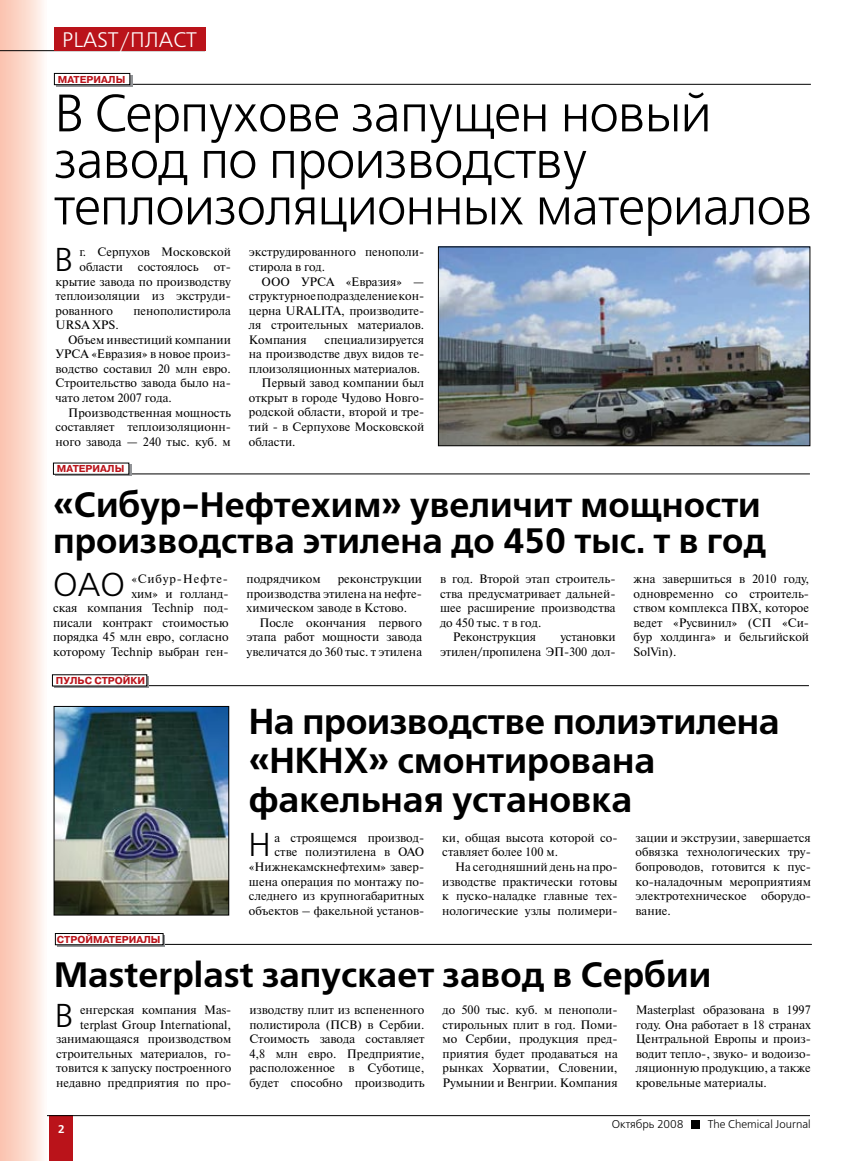
<style>
.page{position:relative;width:864px;height:1161px;background:#fff}
.page>*{position:absolute;margin:0;border:0;box-sizing:border-box;transform-origin:0 0}
.t1{font:52.5px/46.5px "Free Set C";letter-spacing:-.02em;color:#000}
.t2{font:700 36px/39px "Free Set C";color:#000}
.t3{font:700 35.25px/36px "Free Set C";color:#000}
.t4{font:33px "Free Set C";color:#000}
.t5{font:21px "Free Set C";color:#fff}
.t6{font:12.15px/14.5px "Newton C";color:#000;text-align:justify}
.t7{font:11.25px "Free Set C";color:#000}
.t8{font:700 11.25px "Free Set C";color:#fff}
.t9{font:700 10.05px "Pragmatica C";color:#ba131a}
</style>
<div class="page">
<div style="left:50px;top:1115px;width:23px;height:46px;background:#ba131a"></div>
<hr style="left:0;top:1115px;width:809px;height:1px;background:#000">
<div style="left:691px;top:1120px;width:8px;height:8px;background:#000"></div>
<hr style="left:53px;top:685px;width:755px;height:1px;background:#000">
<hr style="left:54px;top:473px;width:755px;height:1px;background:#000">
<svg style="left:54px;top:676px;width:94px;height:11px"></svg>
<svg style="left:55px;top:464px;width:77px;height:12px"></svg>
<div style="left:52px;top:675px;width:95px;height:11px;background:#fff"></div>
<div style="left:53px;top:463px;width:76px;height:11px;background:#fff"></div>
<div style="left:53px;top:463px;width:76px;height:12px;border:1px solid #000"></div>
<img style="left:0;top:0;width:46px;height:1161px">
<hr style="left:0;top:50px;width:205px;height:1px;background:#000">
<div style="left:54px;top:27px;width:151px;height:24px;background:#ba131a"></div>
<hr style="left:56px;top:944px;width:755px;height:1px;background:#000">
<svg style="left:57px;top:935px;width:107px;height:11px"></svg>
<div style="left:55px;top:933px;width:108px;height:12px;background:#fff"></div>
<div style="left:55px;top:933px;width:108px;height:12px;border:1px solid #000"></div>
<hr style="left:55px;top:84px;width:755px;height:1px;background:#000">
<svg style="left:56px;top:75px;width:77px;height:11px"></svg>
<div style="left:54px;top:73px;width:76px;height:12px;background:#fff"></div>
<div style="left:54px;top:73px;width:76px;height:12px;border:1px solid #000"></div>
<img style="left:440px;top:248px;width:368px;height:196px">
<div style="left:438px;top:246px;width:372px;height:200px;border:1px solid #000"></div>
<img style="left:56px;top:708px;width:171px;height:205px">
<div style="left:54px;top:706px;width:175px;height:209px;border:1px solid #000"></div>
<h3 class="t5" style="left:62px;top:29px;width:136px">PLAST/ПЛАСТ</h3>
<p class="t9" style="left:58px;top:74px;width:69px">МАТЕРИАЛЫ</p>
<h1 class="t1" style="left:54px;top:93px;width:760px">В Серпухове запущен новый завод по производству теплоизоляционных материалов</h1>
<h3 class="t4" style="left:54px;top:242px;width:21px">В</h3>
<p class="t6" style="left:79px;top:245px;width:153px">г. Серпухов Московской</p>
<p class="t6" style="left:79px;top:260px;width:153px">области состоялось от-</p>
<p class="t6" style="left:55px;top:274px;width:177px">крытие завода по производству</p>
<p class="t6" style="left:55px;top:289px;width:177px">теплоизоляции из экструди-</p>
<p class="t6" style="left:55px;top:303px;width:59px">рованного</p>
<p class="t6" style="left:133px;top:303px;width:99px">пенополистирола</p>
<p class="t6" style="left:55px;top:318px;width:65px">URSA XPS.</p>
<p class="t6" style="left:68px;top:332px;width:164px">Объем инвестиций компании</p>
<p class="t6" style="left:55px;top:347px;width:177px">УРСА «Евразия» в новое произ-</p>
<p class="t6" style="left:55px;top:361px;width:177px">водство составил 20 млн евро.</p>
<p class="t6" style="left:55px;top:376px;width:177px">Строительство завода было на-</p>
<p class="t6" style="left:55px;top:391px;width:118px">чато летом 2007 года.</p>
<p class="t6" style="left:68px;top:405px;width:164px">Производственная мощность</p>
<p class="t6" style="left:55px;top:420px;width:177px">составляет теплоизоляционн-</p>
<p class="t6" style="left:55px;top:434px;width:177px">ного завода — 240 тыс. куб. м</p>
<p class="t9" style="left:57px;top:463px;width:69px">МАТЕРИАЛЫ</p>
<p class="t6" style="left:249px;top:245px;width:177px">экструдированного пенополи&shy;стирола в год.</p>
<p class="t6" style="left:249px;top:274px;width:177px;text-indent:13px">ООО УРСА «Евразия» — структурное подразделение кон&shy;церна URALITA, производите&shy;ля строительных материалов.<br>Компания</p>
<p class="t6" style="left:324px;top:332px;width:101px">специализируется</p>
<p class="t6" style="left:249px;top:347px;width:177px">на производстве двух видов те-</p>
<p class="t6" style="left:249px;top:361px;width:173px">плоизоляционных материалов.</p>
<p class="t6" style="left:261px;top:376px;width:164px">Первый завод компании был</p>
<p class="t6" style="left:249px;top:390px;width:177px">открыт в городе Чудово Новго-</p>
<p class="t6" style="left:249px;top:405px;width:177px">родской области, второй и тре-</p>
<p class="t6" style="left:249px;top:420px;width:177px">тий - в Серпухове Московской</p>
<p class="t6" style="left:249px;top:434px;width:48px">области.</p>
<h3 class="t3" style="left:53px;top:488px;width:714px">«Сибур-Нефтехим» увеличит мощности производства этилена до 450 тыс. т в год</h3>
<h3 class="t4" style="left:53px;top:567px;width:73px">ОАО</h3>
<p class="t6" style="left:53px;top:572px;width:177px;text-align:right">«Сибур-Нефте-<br>хим» и голланд-<br>ская компания Technip под&shy;писали контракт стоимостью порядка 45 млн евро, согласно которому Technip выбран ген-</p>
<p class="t6" style="left:246px;top:572px;width:75px">подрядчиком</p>
<p class="t6" style="left:246px;top:572px;width:177px;text-indent:91px">реконструкции производства этилена на нефте&shy;химическом заводе в Кстово.</p>
<p class="t6" style="left:246px;top:615px;width:177px;text-indent:13px">После окончания первого этапа работ мощности завода увеличатся до 360 тыс. т этилена</p>
<p class="t9" style="left:56px;top:675px;width:91px">ПУЛЬС СТРОЙКИ</p>
<p class="t6" style="left:440px;top:572px;width:177px">в год. Второй этап строитель-</p>
<p class="t6" style="left:440px;top:586px;width:177px">ства предусматривает дальней-</p>
<p class="t6" style="left:440px;top:601px;width:177px">шее расширение производства</p>
<p class="t6" style="left:440px;top:615px;width:103px">до 450 тыс. т в год.</p>
<p class="t6" style="left:452px;top:630px;width:85px">Реконструкция</p>
<p class="t6" style="left:440px;top:630px;width:177px;text-align:right">установки<br>этилен/пропилена ЭП-300 дол-</p>
<p class="t6" style="left:633px;top:572px;width:177px">жна завершиться в 2010 году, одновременно со строитель&shy;ством комплекса ПВХ, которое ведет «Русвинил» (СП «Си&shy;бур холдинга» и бельгийской SolVin).</p>
<h2 class="t2" style="left:249px;top:703px;width:532px">На производстве полиэтилена «НКНХ» смонтирована факельная установка</h2>
<p class="t9" style="left:57px;top:934px;width:105px">СТРОЙМАТЕРИАЛЫ</p>
<h3 class="t4" style="left:248px;top:827px;width:24px">Н</h3>
<p class="t6" style="left:249px;top:830px;width:177px;text-align:right">а строящемся производ&shy;стве полиэтилена в ОАО «Нижнекамскнефтехим» завер&shy;шена операция по монтажу по&shy;следнего из крупногабаритных объектов – факельной установ-</p>
<p class="t6" style="left:442px;top:830px;width:177px">ки, общая высота которой со&shy;ставляет более 100 м.</p>
<p class="t6" style="left:442px;top:859px;width:177px;text-indent:13px">На сегодняшний день на про&shy;изводстве практически готовы к пуско-наладке главные тех&shy;нологические узлы полимери-</p>
<p class="t6" style="left:635px;top:830px;width:177px">зации и экструзии, завершается обвязка технологических тру&shy;бопроводов, готовится к пус&shy;ко-наладочным мероприятиям электротехническое оборудо&shy;вание.</p>
<h3 class="t3" style="left:54px;top:958px;width:658px">Masterplast запускает завод в Сербии</h3>
<h3 class="t4" style="left:55px;top:998px;width:21px">В</h3>
<p class="t6" style="left:56px;top:1003px;width:177px;text-align:right">енгерская компания Mas&shy;terplast Group International, занимающаяся производством строительных материалов, го&shy;товится к запуску построенного недавно предприятия по про-</p>
<p class="t6" style="left:249px;top:1003px;width:177px">изводству плит из вспененного полистирола (ПСВ) в Сербии.<br>Стоимость завода составляет 4,8 млн евро. Предприятие, расположенное в Суботице, будет способно производить</p>
<p class="t6" style="left:442px;top:1003px;width:177px">до 500 тыс. куб. м пенополи&shy;стирольных плит в год. Поми&shy;мо Сербии, продукция пред&shy;приятия будет продаваться на рынках Хорватии, Словении, Румынии и Венгрии. Компания</p>
<p class="t6" style="left:635px;top:1003px;width:177px">Masterplast образована в 1997 году. Она работает в 18 странах Центральной Европы и произ&shy;водит тепло-, звуко- и водоизо&shy;ляционную продукцию, а также кровельные материалы.</p>
<p class="t8" style="left:58px;top:1122px;width:8px">2</p>
<p class="t7" style="left:611px;top:1118px;width:73px">Октябрь 2008</p>
<p class="t7" style="left:707px;top:1118px;width:104px">The Chemical Journal</p>
</div>
